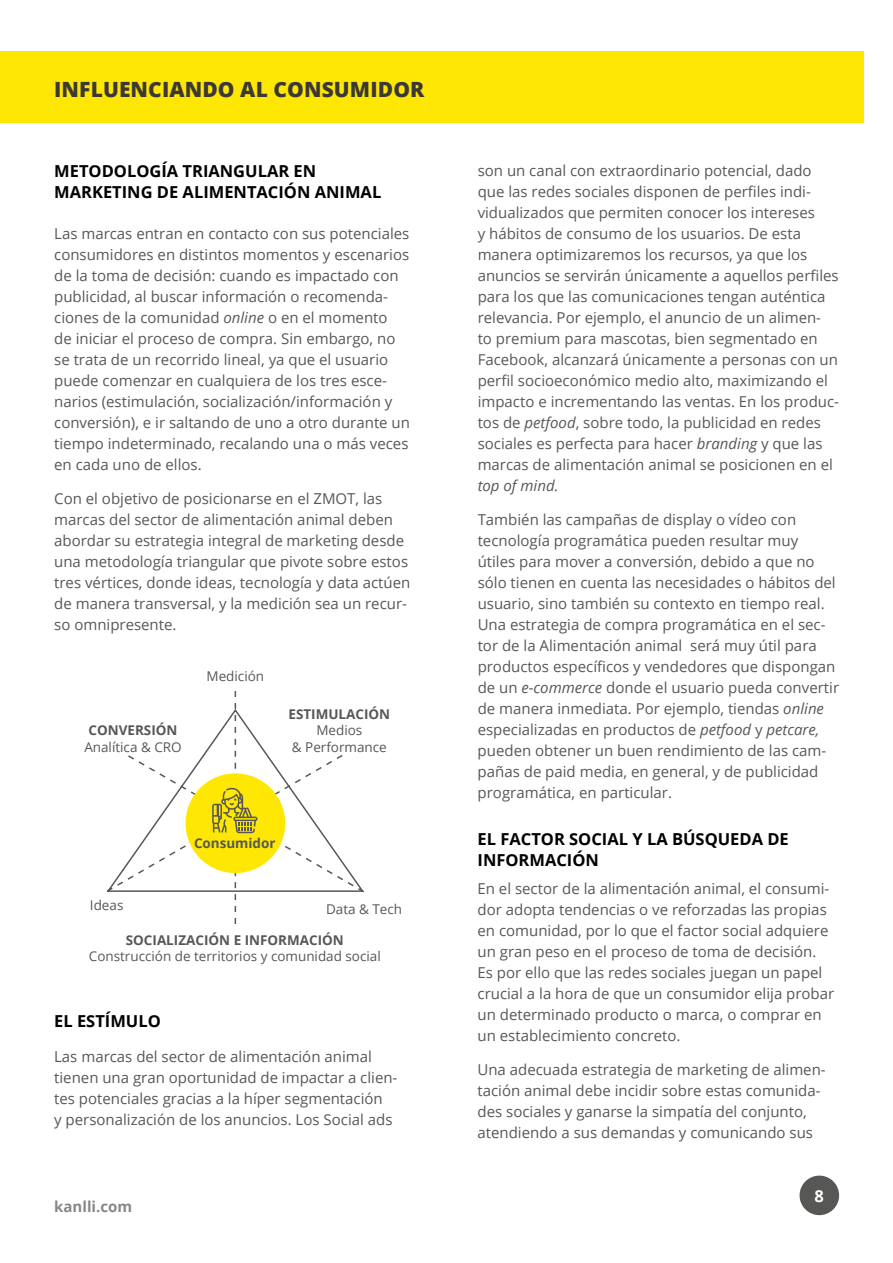
<style>
.page{position:relative;width:893px;height:1263px;background:#fff}
.page>*{position:absolute;margin:0;border:0;box-sizing:border-box;transform-origin:0 0}
.t1{font:800 21px "Open Sans";letter-spacing:.005em;color:#3c3834}
.t2{font:700 16.5px/21px "Open Sans";color:#000}
.t3{font:700 16.5px "Open Sans";color:#fff}
.t4{font:15px/21px "Open Sans";color:#575756}
.t5{font:700 15px "Open Sans";color:#878787}
.t6{font:italic 15px "Open Sans";color:#575756}
.t7{font:13.5px/16.2px "Open Sans";color:#575756;text-align:center}
.t8{font:700 13.5px "Open Sans";color:#575756}
.s1{font-style:italic}
</style>
<div class="page">
<div style="left:800px;top:1175px;width:39px;height:40px;background:#575756;border-radius:50%"></div>
<div style="left:0;top:51px;width:863px;height:71px;background:#fee803"></div>
<svg style="left:106px;top:691px;width:258px;height:233px"></svg>
<h1 class="t1" style="left:54px;top:73px;width:372px">INFLUENCIANDO AL CONSUMIDOR</h1>
<p class="t2" style="left:54px;top:160px;width:329px">METODOLOGÍA TRIANGULAR EN<br>MARKETING DE ALIMENTACIÓN ANIMAL</p>
<p class="t4" style="left:54px;top:223px;width:357px">Las marcas entran en contacto con sus potenciales consumidores en distintos momentos y escenarios de la toma de decisión: cuando es impactado con publicidad, al buscar información o recomenda&shy;ciones de la comunidad <span class="s1">online</span> o en el momento<br>de iniciar el proceso de compra. Sin embargo, no se trata de un recorrido lineal, ya que el usuario puede comenzar en cualquiera de los tres esce&shy;narios (estimulación, socialización/información y conversión), e ir saltando de uno a otro durante un tiempo indeterminado, recalando una o más veces en cada uno de ellos.</p>
<p class="t4" style="left:54px;top:487px;width:358px">Con el objetivo de posicionarse en el ZMOT, las marcas del sector de alimentación animal deben abordar su estrategia integral de marketing desde una metodología triangular que pivote sobre estos tres vértices, donde ideas, tecnología y data actúen de manera transversal, y la medición sea un recur&shy;so omnipresente.</p>
<p class="t8" style="left:89px;top:721px;width:90px">CONVERSIÓN</p>
<p class="t7" style="left:84px;top:738px;width:99px">Analítica &amp; CRO</p>
<p class="t7" style="left:207px;top:667px;width:59px">Medición</p>
<p class="t8" style="left:288px;top:705px;width:103px">ESTIMULACIÓN</p>
<p class="t7" style="left:292px;top:722px;width:96px">Medios<br>&amp; Performance</p>
<p class="t7" style="left:90px;top:896px;width:35px">Ideas</p>
<p class="t8" style="left:194px;top:833px;width:83px">Consumidor</p>
<p class="t7" style="left:326px;top:901px;width:78px">Data &amp; Tech</p>
<p class="t8" style="left:126px;top:930px;width:219px">SOCIALIZACIÓN E INFORMACIÓN</p>
<p class="t7" style="left:89px;top:947px;width:293px">Construcción de territorios y comunidad social</p>
<p class="t2" style="left:54px;top:1010px;width:108px">EL ESTÍMULO</p>
<p class="t4" style="left:54px;top:1045px;width:345px">Las marcas del sector de alimentación animal tienen una gran oportunidad de impactar a clien&shy;tes potenciales gracias a la híper segmentación<br>y personalización de los anuncios. Los Social ads</p>
<p class="t5" style="left:54px;top:1196px;width:79px">kanlli.com</p>
<p class="t4" style="left:478px;top:159px;width:363px">son un canal con extraordinario potencial, dado que las redes sociales disponen de perfiles indi&shy;vidualizados que permiten conocer los intereses<br>y hábitos de consumo de los usuarios. De esta manera optimizaremos los recursos, ya que los anuncios se servirán únicamente a aquellos perfiles para los que las comunicaciones tengan auténtica relevancia. Por ejemplo, el anuncio de un alimen&shy;to premium para mascotas, bien segmentado en Facebook, alcanzará únicamente a personas con un perfil socioeconómico medio alto, maximizando el impacto e incrementando las ventas. En los produc&shy;tos de <span class="s1">petfood</span>, sobre todo, la publicidad en redes sociales es perfecta para hacer <span class="s1">branding</span> y que las marcas de alimentación animal se posicionen en el</p>
<p class="t6" style="left:478px;top:475px;width:82px">top of mind.</p>
<p class="t4" style="left:478px;top:508px;width:363px">También las campañas de display o vídeo con tecnología programática pueden resultar muy útiles para mover a conversión, debido a que no sólo tienen en cuenta las necesidades o hábitos del usuario, sino también su contexto en tiempo real.<br>Una estrategia de compra programática en el sec&shy;tor de la Alimentación animal será muy útil para productos específicos y vendedores que dispongan de un <span class="s1">e-commerce</span> donde el usuario pueda convertir de manera inmediata. Por ejemplo, tiendas <span class="s1">online </span>especializadas en productos de <span class="s1">petfood</span> y <span class="s1">petcare, </span>pueden obtener un buen rendimiento de las cam&shy;pañas de paid media, en general, y de publicidad programática, en particular.</p>
<p class="t2" style="left:478px;top:828px;width:313px">EL FACTOR SOCIAL Y LA BÚSQUEDA DE<br>INFORMACIÓN</p>
<p class="t4" style="left:477px;top:877px;width:358px">En el sector de la alimentación animal, el consumi&shy;dor adopta tendencias o ve reforzadas las propias en comunidad, por lo que el factor social adquiere un gran peso en el proceso de toma de decisión.<br>Es por ello que las redes sociales juegan un papel crucial a la hora de que un consumidor elija probar un determinado producto o marca, o comprar en un establecimiento concreto.</p>
<p class="t4" style="left:477px;top:1058px;width:350px">Una adecuada estrategia de marketing de alimen&shy;tación animal debe incidir sobre estas comunida&shy;des sociales y ganarse la simpatía del conjunto, atendiendo a sus demandas y comunicando sus</p>
<p class="t3" style="left:814px;top:1184px;width:11px">8</p>
</div>
